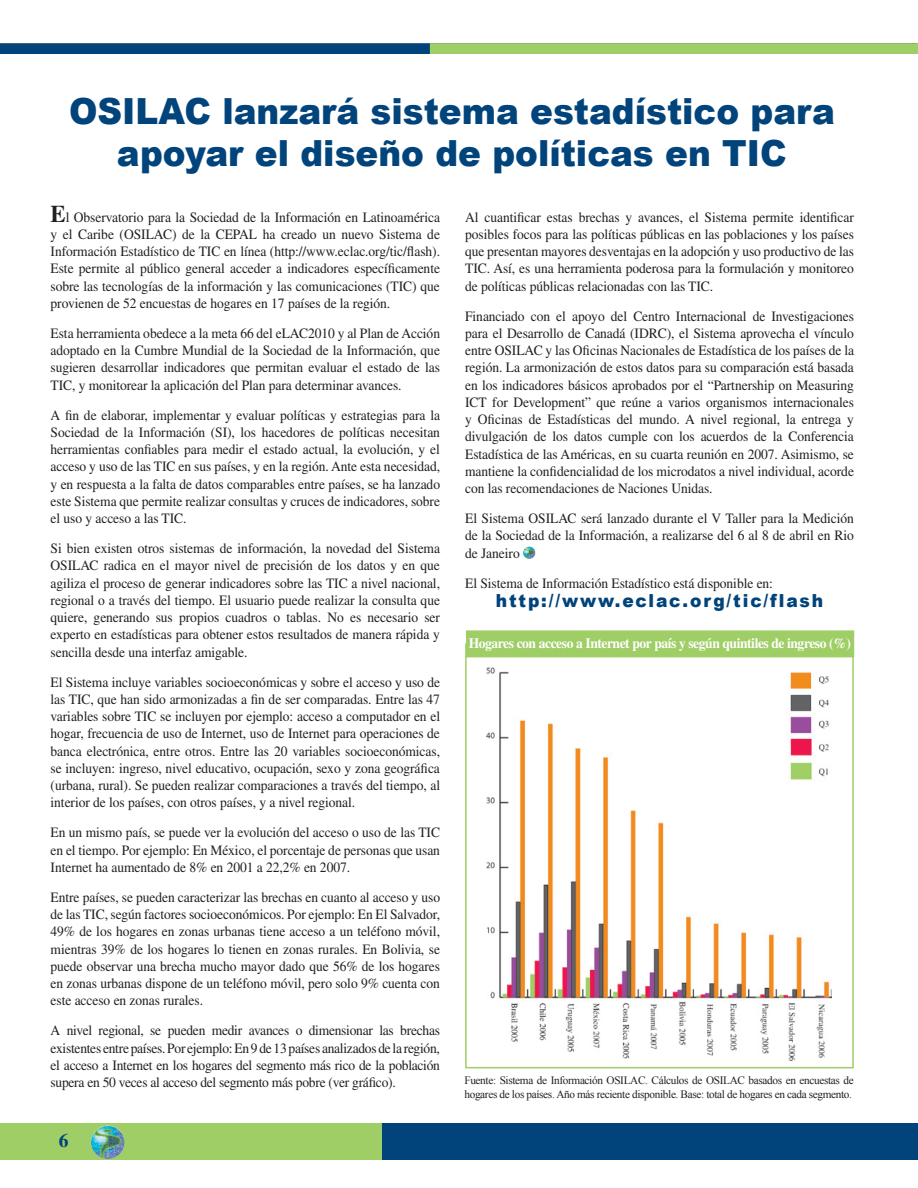
<style>
.page{position:relative;width:918px;height:1188px;background:#fff}
.page>*{position:absolute;margin:0;border:0;box-sizing:border-box;transform-origin:0 0}
.t1{font:900 36px/42px "Arial";color:#00447b;text-align:center;scale:.95 1}
.t2{font:700 19.5px "Times";color:#00447b}
.t3{font:900 18px "Arial";letter-spacing:.11em;color:#00447b;scale:.95 1}
.t4{font:14.25px/17.2px "Times";letter-spacing:-.005em;color:#231f20;text-align:justify;scale:.95 1}
.t5{font:700 14.25px "Times";letter-spacing:-.03em;color:#fff;scale:.95 1}
.t6{font:11.25px/13.5px "Times New Roman";letter-spacing:-.03em;color:#231f20}
.s1{font-weight:700;font-size:24px}
</style>
<div class="page">
<div style="left:0;top:1124px;width:918px;height:36px;background:#9fce66"></div>
<div style="left:382px;top:1124px;width:536px;height:36px;background:#00447b"></div>
<img style="left:91px;top:1125px;width:34px;height:34px">
<svg style="left:0;top:43px;width:918px;height:11px;background:#558d71"></svg>
<svg style="left:523px;top:547px;width:13px;height:12px"></svg>
<div style="left:465px;top:643px;width:389px;height:425px;border:2px solid #9fce66"></div>
<img style="left:487px;top:667px;width:345px;height:393px">
<div style="left:467px;top:631px;width:386px;height:26px;background:#9fce66"></div>
<div style="left:466px;top:630px;width:388px;height:27px;border:2px solid #9fce66"></div>
<h1 class="t1" style="left:69px;top:91px;width:808px">OSILAC lanzará sistema estadístico para apoyar el diseño de políticas en TIC</h1>
<p class="t4" style="left:51px;top:208px;width:411px"><span class="s1">E</span>l Observatorio para la Sociedad de la Información en Latinoamérica y el Caribe (OSILAC) de la CEPAL ha creado un nuevo Sistema de Información Estadístico de TIC en línea (http://www.eclac.org/tic/flash).<br>Este permite al público general acceder a indicadores específicamente sobre las tecnologías de la información y las comunicaciones (TIC) que provienen de 52 encuestas de hogares en 17 países de la región.</p>
<p class="t4" style="left:51px;top:324px;width:412px">Esta herramienta obedece a la meta 66 del eLAC2010 y al Plan de Acción adoptado en la Cumbre Mundial de la Sociedad de la Información, que sugieren desarrollar indicadores que permitan evaluar el estado de las TIC, y monitorear la aplicación del Plan para determinar avances.</p>
<p class="t4" style="left:51px;top:406px;width:412px">A fin de elaborar, implementar y evaluar políticas y estrategias para la Sociedad de la Información (SI), los hacedores de políticas necesitan herramientas confiables para medir el estado actual, la evolución, y el acceso y uso de las TIC en sus países, y en la región. Ante esta necesidad, y en respuesta a la falta de datos comparables entre países, se ha lanzado este Sistema que permite realizar consultas y cruces de indicadores, sobre el uso y acceso a las TIC.</p>
<p class="t4" style="left:51px;top:540px;width:412px">Si bien existen otros sistemas de información, la novedad del Sistema OSILAC radica en el mayor nivel de precisión de los datos y en que agiliza el proceso de generar indicadores sobre las TIC a nivel nacional, regional o a través del tiempo. El usuario puede realizar la consulta que quiere, generando sus propios cuadros o tablas. No es necesario ser experto en estadísticas para obtener estos resultados de manera rápida y sencilla desde una interfaz amigable.</p>
<p class="t4" style="left:51px;top:673px;width:412px">El Sistema incluye variables socioeconómicas y sobre el acceso y uso de las TIC, que han sido armonizadas a fin de ser comparadas. Entre las 47 variables sobre TIC se incluyen por ejemplo: acceso a computador en el hogar, frecuencia de uso de Internet, uso de Internet para operaciones de banca electrónica, entre otros. Entre las 20 variables socioeconómicas, se incluyen: ingreso, nivel educativo, ocupación, sexo y zona geográfica (urbana, rural). Se pueden realizar comparaciones a través del tiempo, al interior de los países, con otros países, y a nivel regional.</p>
<p class="t4" style="left:51px;top:824px;width:412px">En un mismo país, se puede ver la evolución del acceso o uso de las TIC en el tiempo. Por ejemplo: En México, el porcentaje de personas que usan Internet ha aumentado de 8% en 2001 a 22,2% en 2007.</p>
<p class="t4" style="left:51px;top:888px;width:412px">Entre países, se pueden caracterizar las brechas en cuanto al acceso y uso de las TIC, según factores socioeconómicos. Por ejemplo: En El Salvador, 49% de los hogares en zonas urbanas tiene acceso a un teléfono móvil, mientras 39% de los hogares lo tienen en zonas rurales. En Bolivia, se puede observar una brecha mucho mayor dado que 56% de los hogares en zonas urbanas dispone de un teléfono móvil, pero solo 9% cuenta con este acceso en zonas rurales.</p>
<p class="t4" style="left:51px;top:1022px;width:411px">A nivel regional, se pueden medir avances o dimensionar las brechas existentes entre países. Por ejemplo: En 9 de 13 países analizados de la región, el acceso a Internet en los hogares del segmento más rico de la población supera en 50 veces al acceso del segmento más pobre (ver gráfico).</p>
<h2 class="t2" style="left:59px;top:1129px;width:11px">6</h2>
<p class="t4" style="left:465px;top:208px;width:411px">Al cuantificar estas brechas y avances, el Sistema permite identificar posibles focos para las políticas públicas en las poblaciones y los países que presentan mayores desventajas en la adopción y uso productivo de las TIC. Así, es una herramienta poderosa para la formulación y monitoreo de políticas públicas relacionadas con las TIC.</p>
<p class="t4" style="left:465px;top:307px;width:411px">Financiado con el apoyo del Centro Internacional de Investigaciones para el Desarrollo de Canadá (IDRC), el Sistema aprovecha el vínculo entre OSILAC y las Oficinas Nacionales de Estadística de los países de la región. La armonización de estos datos para su comparación está basada en los indicadores básicos aprobados por el “Partnership on Measuring ICT for Development” que reúne a varios organismos internacionales y Oficinas de Estadísticas del mundo. A nivel regional, la entrega y divulgación de los datos cumple con los acuerdos de la Conferencia Estadística de las Américas, en su cuarta reunión en 2007. Asimismo, se mantiene la confidencialidad de los microdatos a nivel individual, acorde con las recomendaciones de Naciones Unidas.</p>
<p class="t4" style="left:465px;top:510px;width:411px">El Sistema OSILAC será lanzado durante el V Taller para la Medición de la Sociedad de la Información, a realizarse del 6 al 8 de abril en Rio de Janeiro</p>
<p class="t4" style="left:465px;top:574px;width:326px">El Sistema de Información Estadístico está disponible en:</p>
<p class="t3" style="left:496px;top:591px;width:346px">http://www.eclac.org/tic/flash</p>
<p class="t5" style="left:469px;top:635px;width:404px">Hogares con acceso a Internet por país y según quintiles de ingreso (%)</p>
<p class="t6" style="left:464px;top:1074px;width:391px">Fuente: Sistema de Información OSILAC. Cálculos de OSILAC basados en encuestas de hogares de los países. Año más reciente disponible. Base: total de hogares en cada segmento.</p>
</div>
